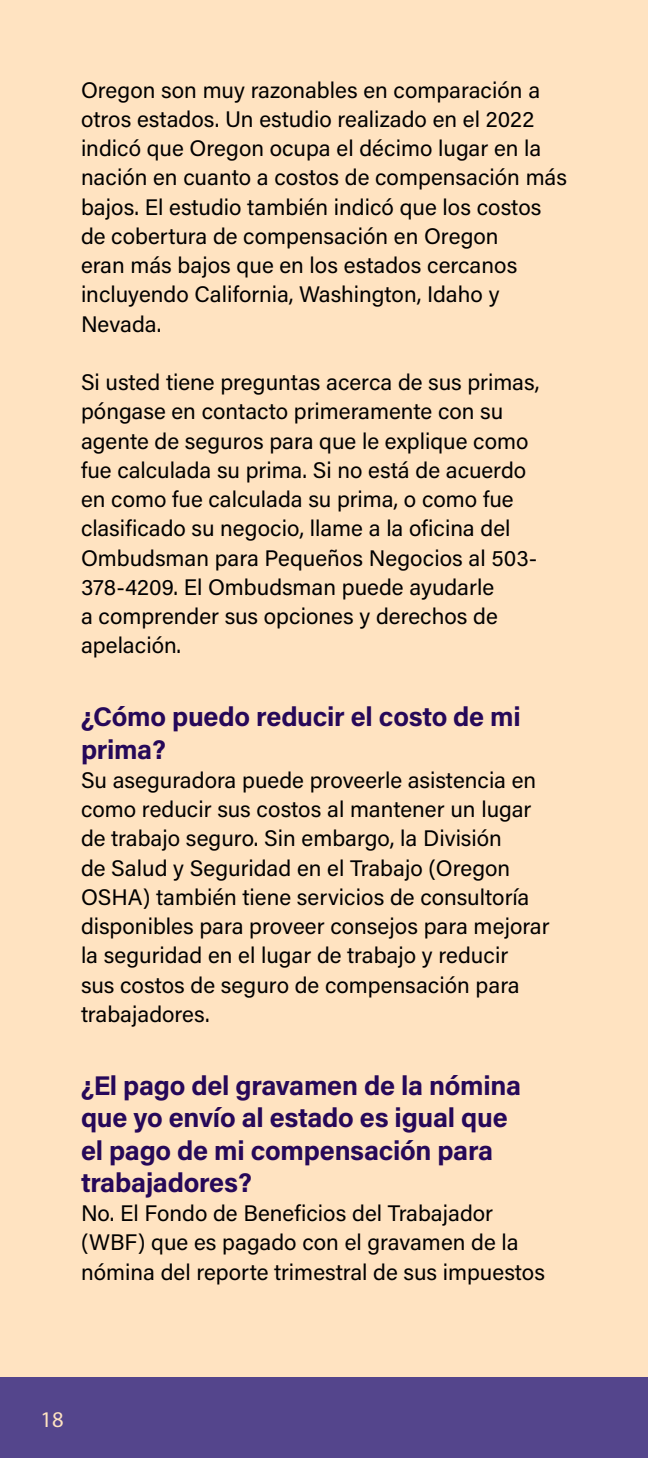
<style>
.page{position:relative;width:648px;height:1458px;background:#ffe3c1}
.page>*{position:absolute;margin:0;border:0;box-sizing:border-box;transform-origin:0 0}
.t1{font:700 27px/32.4px "Acumin Pro";letter-spacing:-.01em;color:#260859}
.t2{font:22.5px/29.2px "Acumin Pro";color:#000}
.t3{font:22.5px "Myriad Pro";color:#ffe3c1}
</style>
<div class="page">
<div style="left:0;top:1377px;width:648px;height:81px;background:#54458c"></div>
<p class="t2" style="left:81px;top:74px;width:487px">Oregon son muy razonables en comparación a otros estados. Un estudio realizado en el 2022 indicó que Oregon ocupa el décimo lugar en la nación en cuanto a costos de compensación más bajos. El estudio también indicó que los costos de cobertura de compensación en Oregon<br>eran más bajos que en los estados cercanos incluyendo California, Washington, Idaho y Nevada.</p>
<p class="t2" style="left:81px;top:367px;width:460px">Si usted tiene preguntas acerca de sus primas, póngase en contacto primeramente con su agente de seguros para que le explique como fue calculada su prima. Si no está de acuerdo en como fue calculada su prima, o como fue clasificado su negocio, llame a la oficina del Ombudsman para Pequeños Negocios al 503- 378-4209. El Ombudsman puede ayudarle<br>a comprender sus opciones y derechos de apelación.</p>
<p class="t1" style="left:81px;top:699px;width:441px">¿Cómo puedo reducir el costo de mi prima?</p>
<p class="t2" style="left:81px;top:764px;width:470px">Su aseguradora puede proveerle asistencia en como reducir sus costos al mantener un lugar de trabajo seguro. Sin embargo, la División<br>de Salud y Seguridad en el Trabajo (Oregon OSHA) también tiene servicios de consultoría disponibles para proveer consejos para mejorar la seguridad en el lugar de trabajo y reducir<br>sus costos de seguro de compensación para trabajadores.</p>
<p class="t1" style="left:81px;top:1068px;width:442px">¿El pago del gravamen de la nómina que yo envío al estado es igual que el pago de mi compensación para trabajadores?</p>
<p class="t2" style="left:81px;top:1198px;width:466px">No. El Fondo de Beneficios del Trabajador (WBF) que es pagado con el gravamen de la nómina del reporte trimestral de sus impuestos</p>
<p class="t3" style="left:40px;top:1406px;width:25px">18</p>
</div>
